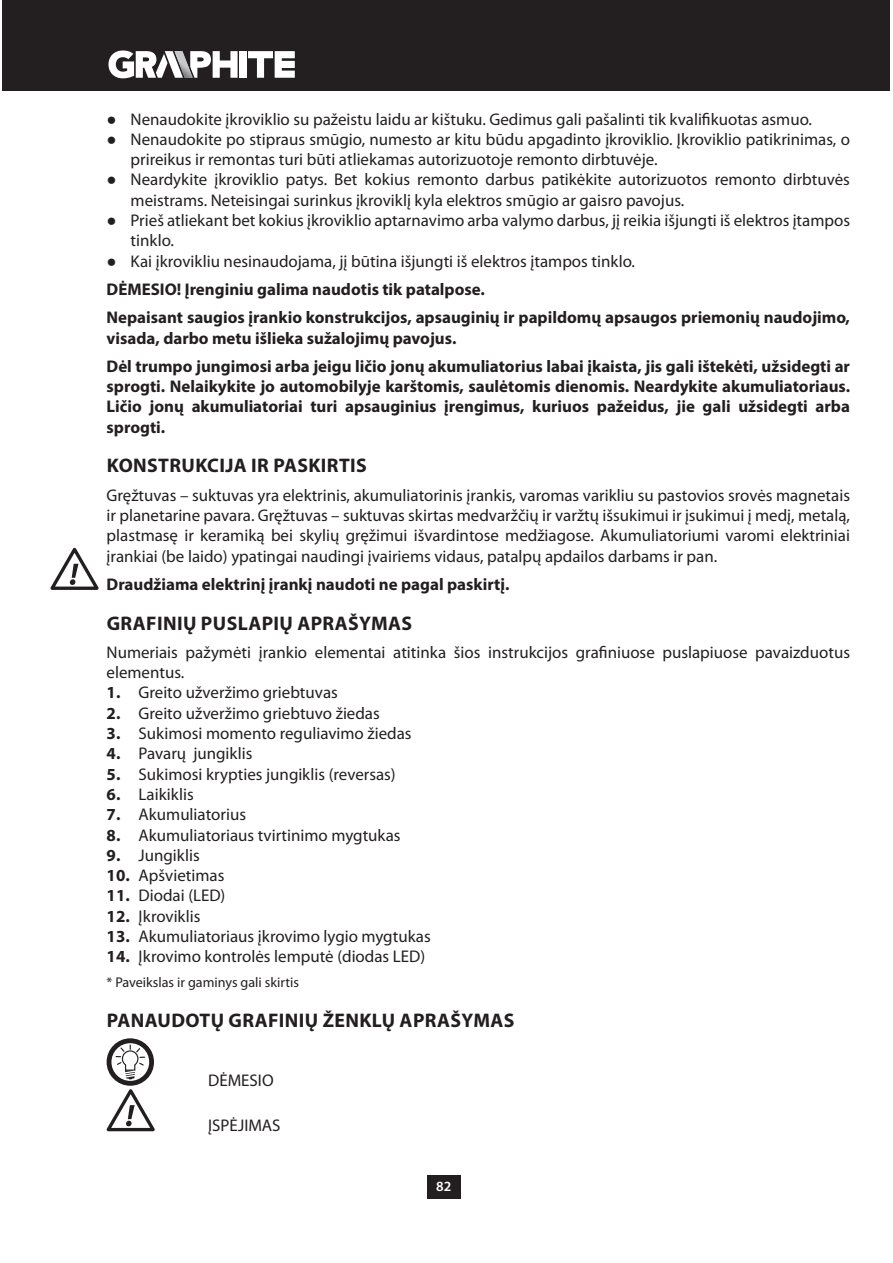
<style>
.page{position:relative;width:893px;height:1263px;background:#fff}
.page>*{position:absolute;margin:0;border:0;box-sizing:border-box;transform-origin:0 0}
.t1{font:700 19.8px "Myriad Pro";letter-spacing:.02em;color:#231f20}
.t2{font:16.95px/20.2px "Myriad Pro";color:#231f20}
.t3{font:700 16.95px/28.3px "Myriad Pro";color:#231f20}
.t4{font:14.1px "Myriad Pro";color:#231f20}
.t5{font:600 14.1px "Myriad Pro";color:#fff}
.s1{font-weight:700}
</style>
<div class="page">
<div style="left:427px;top:1175px;width:33px;height:23px;background:#231f20"></div>
<div style="left:3px;top:0;width:887px;height:90px;background:#231f20"></div>
<svg style="left:248px;top:51px;width:47px;height:27px"></svg>
<div style="left:239px;top:51px;width:7px;height:27px;background:#fff"></div>
<svg style="left:108px;top:50px;width:130px;height:28px"></svg>
<div style="left:107px;top:1038px;width:47px;height:48px;border:5px solid #231f20;border-radius:50%"></div>
<svg style="left:115px;top:1044px;width:31px;height:36px"></svg>
<svg style="left:107px;top:1089px;width:48px;height:42px"></svg>
<svg style="left:50px;top:547px;width:49px;height:43px"></svg>
<p class="t2" style="left:131px;top:110px;width:721px">Nenaudokite įkroviklio su pažeistu laidu ar kištuku. Gedimus gali pašalinti tik kvalifikuotas asmuo.<br>Nenaudokite po stipraus smūgio, numesto ar kitu būdu apgadinto įkroviklio. Įkroviklio patikrinimas, o prireikus ir remontas turi būti atliekamas autorizuotoje remonto dirbtuvėje.<br>Neardykite įkroviklio patys. Bet kokius remonto darbus patikėkite autorizuotos remonto dirbtuvės meistrams. Neteisingai surinkus įkroviklį kyla elektros smūgio ar gaisro pavojus.<br>Prieš atliekant bet kokius įkroviklio aptarnavimo arba valymo darbus, jį reikia išjungti iš elektros įtampos tinklo.<br>Kai įkrovikliu nesinaudojama, jį būtina išjungti iš elektros įtampos tinklo.</p>
<p class="t3" style="left:107px;top:276px;width:745px">DĖMESIO! Įrenginiu galima naudotis tik patalpose.<br>Nepaisant saugios įrankio konstrukcijos, apsauginių ir papildomų apsaugos priemonių naudojimo,</p>
<p class="t3" style="left:107px;top:325px;width:745px">visada, darbo metu išlieka sužalojimų pavojus.<br>Dėl trumpo jungimosi arba jeigu ličio jonų akumuliatorius labai įkaista, jis gali ištekėti, užsidegti ar</p>
<p class="t3" style="left:107px;top:377px;width:745px;line-height:20.2px;text-align:justify">sprogti. Nelaikykite jo automobilyje karštomis, saulėtomis dienomis. Neardykite akumuliatoriaus.<br>Ličio jonų akumuliatoriai turi apsauginius įrengimus, kuriuos pažeidus, jie gali užsidegti arba sprogti.</p>
<p class="t1" style="left:107px;top:458px;width:262px">KONSTRUKCIJA IR PASKIRTIS</p>
<p class="t2" style="left:107px;top:486px;width:745px;text-align:justify">Gręžtuvas – suktuvas yra elektrinis, akumuliatorinis įrankis, varomas varikliu su pastovios srovės magnetais ir planetarine pavara. Gręžtuvas – suktuvas skirtas medvaržčių ir varžtų išsukimui ir įsukimui į medį, metalą, plastmasę ir keramiką bei skylių gręžimui išvardintose medžiagose. Akumuliatoriumi varomi elektriniai įrankiai (be laido) ypatingai naudingi įvairiems vidaus, patalpų apdailos darbams ir pan.</p>
<p class="t3" style="left:107px;top:571px;width:404px">Draudžiama elektrinį įrankį naudoti ne pagal paskirtį.</p>
<p class="t1" style="left:107px;top:615px;width:307px">GRAFINIŲ PUSLAPIŲ APRAŠYMAS</p>
<p class="t2" style="left:107px;top:643px;width:745px">Numeriais pažymėti įrankio elementai atitinka šios instrukcijos grafiniuose puslapiuose pavaizduotus elementus.</p>
<p class="t2" style="left:107px;top:684px;width:233px"><span class="s1">1.</span> Greito užveržimo griebtuvas</p>
<p class="t2" style="left:107px;top:704px;width:275px"><span class="s1">2.</span> Greito užveržimo griebtuvo žiedas</p>
<p class="t2" style="left:107px;top:724px;width:306px"><span class="s1">3.</span> Sukimosi momento reguliavimo žiedas</p>
<p class="t2" style="left:107px;top:745px;width:147px"><span class="s1">4.</span> Pavarų jungiklis</p>
<p class="t2" style="left:107px;top:765px;width:291px"><span class="s1">5.</span> Sukimosi krypties jungiklis (reversas)</p>
<p class="t2" style="left:107px;top:785px;width:89px"><span class="s1">6.</span> Laikiklis</p>
<p class="t2" style="left:107px;top:806px;width:141px"><span class="s1">7.</span> Akumuliatorius</p>
<p class="t2" style="left:107px;top:826px;width:296px"><span class="s1">8.</span> Akumuliatoriaus tvirtinimo mygtukas</p>
<p class="t2" style="left:107px;top:846px;width:95px"><span class="s1">9.</span> Jungiklis</p>
<p class="t2" style="left:107px;top:866px;width:119px"><span class="s1">10.</span> Apšvietimas</p>
<p class="t2" style="left:107px;top:887px;width:120px"><span class="s1">11.</span> Diodai (LED)</p>
<p class="t2" style="left:107px;top:907px;width:95px"><span class="s1">12.</span> Įkroviklis</p>
<p class="t2" style="left:107px;top:927px;width:326px"><span class="s1">13.</span> Akumuliatoriaus įkrovimo lygio mygtukas</p>
<p class="t2" style="left:107px;top:948px;width:320px"><span class="s1">14.</span> Įkrovimo kontrolės lemputė (diodas LED)</p>
<p class="t4" style="left:107px;top:977px;width:194px">* Paveikslas ir gaminys gali skirtis</p>
<p class="t1" style="left:107px;top:1013px;width:409px">PANAUDOTŲ GRAFINIŲ ŽENKLŲ APRAŠYMAS</p>
<p class="t2" style="left:208px;top:1071px;width:67px">DĖMESIO</p>
<p class="t2" style="left:208px;top:1117px;width:74px">ĮSPĖJIMAS</p>
<p class="t5" style="left:436px;top:1178px;width:17px">82</p>
</div>
